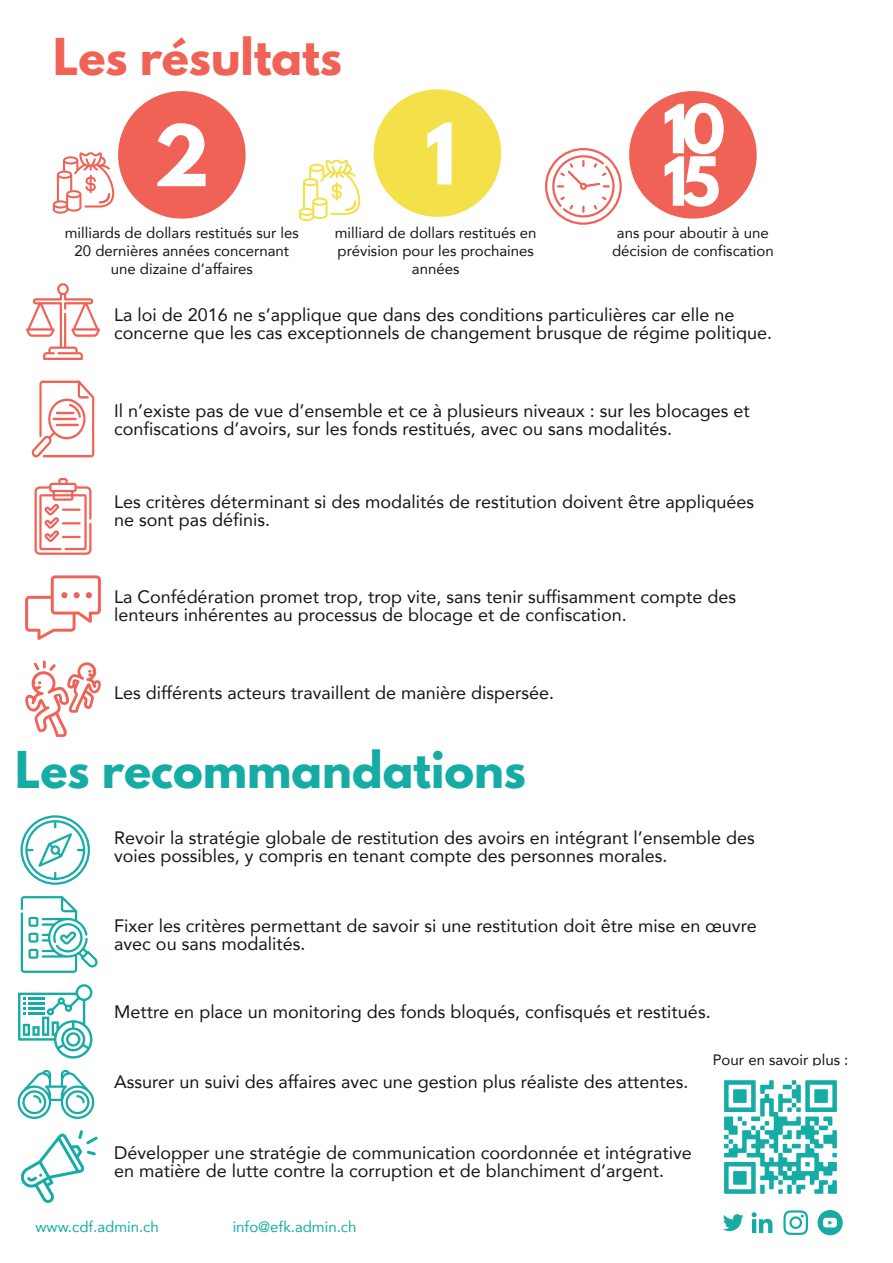
<style>
.page{position:relative;width:893px;height:1263px;background:#fff}
.page>*{position:absolute;margin:0;border:0;box-sizing:border-box;transform-origin:0 0}
.t1{font:700 75px "League Spartan";color:#fff}
.t2{font:700 60px/52.5px "League Spartan";color:#fff}
.t3{font:700 45px "League Spartan";color:#15aca5}
.t4{font:700 45px "League Spartan";color:#f06256}
.t5{font:18px/18px "Avenir";color:#18151a}
.t6{font:15px/18px "Avenir";color:#18151a;text-align:center}
.t7{font:15px "Avenir";color:#15aca5}
.t8{font:15px "Avenir";color:#111416}
</style>
<div class="page">
<svg style="left:25px;top:575px;width:76px;height:65px"></svg>
<svg style="left:18px;top:1070px;width:76px;height:49px"></svg>
<svg style="left:18px;top:984px;width:74px;height:74px"></svg>
<svg style="left:35px;top:478px;width:56px;height:77px"></svg>
<svg style="left:20px;top:1130px;width:78px;height:73px"></svg>
<svg style="left:26px;top:283px;width:74px;height:77px"></svg>
<svg style="left:21px;top:815px;width:69px;height:70px"></svg>
<svg style="left:32px;top:381px;width:62px;height:76px"></svg>
<svg style="left:25px;top:660px;width:76px;height:77px"></svg>
<svg style="left:21px;top:896px;width:77px;height:77px"></svg>
<svg style="left:783px;top:1210px;width:25px;height:25px"></svg>
<svg style="left:752px;top:1212px;width:20px;height:21px"></svg>
<svg style="left:723px;top:1214px;width:21px;height:17px"></svg>
<div style="left:817px;top:1210px;width:26px;height:25px;background:#18aba4;border-radius:50%"></div>
<svg style="left:823px;top:1218px;width:14px;height:9px"></svg>
<div style="left:118px;top:91px;width:128px;height:128px;background:#f06256;border-radius:50%"></div>
<svg style="left:53px;top:152px;width:62px;height:62px"></svg>
<div style="left:629px;top:91px;width:128px;height:128px;background:#f06256;border-radius:50%"></div>
<svg style="left:545px;top:148px;width:77px;height:77px"></svg>
<img style="left:724px;top:1080px;width:113px;height:114px">
<div style="left:374px;top:89px;width:127px;height:128px;background:#f4e049;border-radius:50%"></div>
<svg style="left:299px;top:159px;width:62px;height:62px"></svg>
<h3 class="t4" style="left:53px;top:22px;width:290px">Les résultats</h3>
<h1 class="t1" style="left:153px;top:97px;width:58px">2</h1>
<h1 class="t1" style="left:425px;top:95px;width:32px">1</h1>
<p class="t6" style="left:65px;top:224px;width:235px">milliards de dollars restitués sur les<br>20 dernières années concernant une dizaine d’affaires</p>
<p class="t6" style="left:335px;top:224px;width:203px">milliard de dollars restitués en prévision pour les prochaines années</p>
<h2 class="t2" style="left:663px;top:102px;width:64px">10<br>15</h2>
<p class="t6" style="left:612px;top:224px;width:163px">ans pour aboutir à une décision de confiscation</p>
<p class="t5" style="left:114px;top:305px;width:659px">La loi de 2016 ne s’applique que dans des conditions particulières car elle ne concerne que les cas exceptionnels de changement brusque de régime politique.</p>
<p class="t5" style="left:114px;top:401px;width:637px">Il n’existe pas de vue d’ensemble et ce à plusieurs niveaux : sur les blocages et confiscations d’avoirs, sur les fonds restitués, avec ou sans modalités.</p>
<p class="t5" style="left:114px;top:492px;width:641px">Les critères déterminant si des modalités de restitution doivent être appliquées ne sont pas définis.</p>
<p class="t5" style="left:114px;top:587px;width:623px">La Confédération promet trop, trop vite, sans tenir suffisamment compte des lenteurs inhérentes au processus de blocage et de confiscation.</p>
<p class="t5" style="left:114px;top:683px;width:441px">Les différents acteurs travaillent de manière dispersée.</p>
<h3 class="t3" style="left:15px;top:735px;width:512px">Les recommandations</h3>
<p class="t5" style="left:114px;top:828px;width:642px">Revoir la stratégie globale de restitution des avoirs en intégrant l’ensemble des voies possibles, y compris en tenant compte des personnes morales.</p>
<p class="t5" style="left:114px;top:916px;width:644px">Fixer les critères permettant de savoir si une restitution doit être mise en œuvre avec ou sans modalités.</p>
<p class="t5" style="left:114px;top:1002px;width:598px">Mettre en place un monitoring des fonds bloqués, confisqués et restitués.</p>
<p class="t5" style="left:114px;top:1072px;width:576px">Assurer un suivi des affaires avec une gestion plus réaliste des attentes.</p>
<p class="t5" style="left:114px;top:1143px;width:579px">Développer une stratégie de communication coordonnée et intégrative en matière de lutte contre la corruption et de blanchiment d’argent.</p>
<p class="t7" style="left:35px;top:1215px;width:125px">www.cdf.admin.ch</p>
<p class="t7" style="left:233px;top:1215px;width:125px">info@efk.admin.ch</p>
<p class="t8" style="left:713px;top:1048px;width:137px">Pour en savoir plus :</p>
</div>
